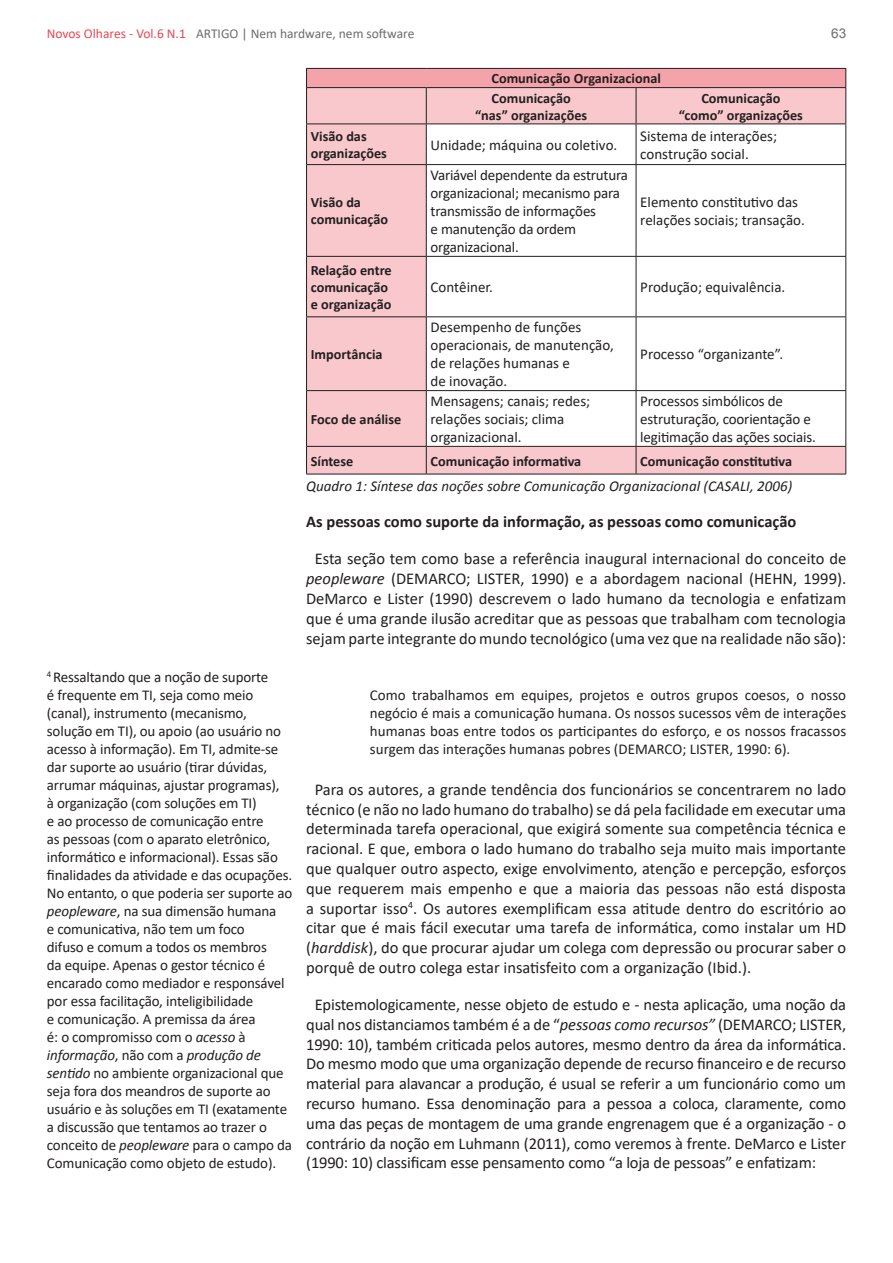
<style>
.page{position:relative;width:893px;height:1263px;background:#fff}
.page>*{position:absolute;margin:0;border:0;box-sizing:border-box;transform-origin:0 0}
.TEXTO{font:16.5px/19.8px "Calibri";color:#231f20;text-align:justify}
.SUB_1{font:700 16.5px "Calibri";color:#231f20}
.CITACAO{font:15px/18px "Calibri";letter-spacing:-.01em;color:#231f20;text-align:justify}
.MIOLO{font:15px/18px "Calibri";letter-spacing:-.01em;color:#231f20}
.IMAGEM_Legenda{font:italic 15px "Calibri";color:#231f20}
.CABECO{font:700 14.25px/17.1px "Calibri";color:#231f20}
.t1{font:13.5px "Calibri";color:#6c6d70}
.t2{font:13.5px "Arial";color:#6c6d70}
.s1{color:#e84754}
.s2{font-style:italic}
</style>
<div class="page">
<div style="left:307px;top:68px;width:539px;height:20px;background:#f4a3aa"></div>
<svg style="left:307px;top:88px;width:538px;height:386px"></svg>
<hr style="left:306px;top:68px;width:120px;height:1px;background:#231f20">
<svg style="left:306px;top:69px;width:1px;height:18px"></svg>
<hr style="left:426px;top:68px;width:210px;height:1px;background:#231f20">
<hr style="left:636px;top:68px;width:210px;height:1px;background:#231f20">
<svg style="left:845px;top:69px;width:1px;height:18px"></svg>
<hr style="left:306px;top:87px;width:120px;height:1px;background:#231f20">
<hr style="left:306px;top:88px;width:1px;height:36px;background:#231f20">
<hr style="left:426px;top:87px;width:210px;height:1px;background:#231f20">
<hr style="left:426px;top:88px;width:1px;height:36px;background:#231f20">
<hr style="left:636px;top:87px;width:210px;height:1px;background:#231f20">
<hr style="left:636px;top:88px;width:1px;height:36px;background:#231f20">
<hr style="left:845px;top:88px;width:1px;height:36px;background:#231f20">
<hr style="left:306px;top:124px;width:120px;height:1px;background:#231f20">
<hr style="left:306px;top:124px;width:1px;height:40px;background:#231f20">
<hr style="left:426px;top:124px;width:210px;height:1px;background:#231f20">
<hr style="left:426px;top:124px;width:1px;height:40px;background:#231f20">
<hr style="left:636px;top:124px;width:210px;height:1px;background:#231f20">
<hr style="left:636px;top:124px;width:1px;height:40px;background:#231f20">
<hr style="left:845px;top:124px;width:1px;height:40px;background:#231f20">
<hr style="left:306px;top:164px;width:120px;height:1px;background:#231f20">
<hr style="left:306px;top:165px;width:1px;height:91px;background:#231f20">
<hr style="left:426px;top:164px;width:210px;height:1px;background:#231f20">
<hr style="left:426px;top:165px;width:1px;height:91px;background:#231f20">
<hr style="left:636px;top:164px;width:210px;height:1px;background:#231f20">
<hr style="left:636px;top:165px;width:1px;height:91px;background:#231f20">
<hr style="left:845px;top:165px;width:1px;height:91px;background:#231f20">
<hr style="left:306px;top:256px;width:120px;height:1px;background:#231f20">
<hr style="left:306px;top:257px;width:1px;height:59px;background:#231f20">
<hr style="left:426px;top:256px;width:210px;height:1px;background:#231f20">
<hr style="left:426px;top:257px;width:1px;height:59px;background:#231f20">
<hr style="left:636px;top:256px;width:210px;height:1px;background:#231f20">
<hr style="left:636px;top:257px;width:1px;height:59px;background:#231f20">
<hr style="left:845px;top:257px;width:1px;height:59px;background:#231f20">
<hr style="left:306px;top:316px;width:120px;height:1px;background:#231f20">
<hr style="left:306px;top:317px;width:1px;height:73px;background:#231f20">
<hr style="left:426px;top:316px;width:210px;height:1px;background:#231f20">
<hr style="left:426px;top:317px;width:1px;height:73px;background:#231f20">
<hr style="left:636px;top:316px;width:210px;height:1px;background:#231f20">
<hr style="left:636px;top:317px;width:1px;height:73px;background:#231f20">
<hr style="left:845px;top:317px;width:1px;height:73px;background:#231f20">
<hr style="left:306px;top:390px;width:120px;height:1px;background:#231f20">
<hr style="left:306px;top:391px;width:1px;height:55px;background:#231f20">
<hr style="left:426px;top:390px;width:210px;height:1px;background:#231f20">
<hr style="left:426px;top:391px;width:1px;height:55px;background:#231f20">
<hr style="left:636px;top:390px;width:210px;height:1px;background:#231f20">
<hr style="left:636px;top:391px;width:1px;height:55px;background:#231f20">
<hr style="left:845px;top:391px;width:1px;height:55px;background:#231f20">
<svg style="left:426px;top:447px;width:1px;height:27px"></svg>
<svg style="left:636px;top:447px;width:1px;height:27px"></svg>
<hr style="left:306px;top:446px;width:120px;height:1px;background:#231f20">
<svg style="left:306px;top:447px;width:1px;height:27px"></svg>
<hr style="left:426px;top:446px;width:210px;height:1px;background:#231f20">
<hr style="left:636px;top:446px;width:210px;height:1px;background:#231f20">
<svg style="left:845px;top:447px;width:1px;height:27px"></svg>
<hr style="left:306px;top:474px;width:120px;height:1px;background:#231f20">
<hr style="left:426px;top:474px;width:210px;height:1px;background:#231f20">
<hr style="left:636px;top:474px;width:210px;height:1px;background:#231f20">
<p class="t1" style="left:47px;top:24px;width:369px"><span class="s1">Novos Olhares - Vol.6 N.1</span> ARTIGO | Nem hardware, nem software</p>
<p class="t2" style="left:831px;top:24px;width:17px">63</p>
<p class="CABECO" style="left:491px;top:71px;width:171px">Comunicação Organizacional</p>
<p class="CABECO" style="left:475px;top:90px;width:114px;text-align:center">Comunicação “nas” organizações</p>
<p class="CABECO" style="left:679px;top:90px;width:126px;text-align:center">Comunicação “como” organizações</p>
<p class="CABECO" style="left:311px;top:129px;width:78px">Visão das organizações</p>
<p class="MIOLO" style="left:431px;top:137px;width:188px">Unidade; máquina ou coletivo.</p>
<p class="MIOLO" style="left:640px;top:128px;width:138px">Sistema de interações; construção social.</p>
<p class="CABECO" style="left:311px;top:195px;width:79px">Visão da comunicação</p>
<p class="MIOLO" style="left:431px;top:167px;width:199px">Variável dependente da estrutura organizacional; mecanismo para transmissão de informações<br>e manutenção da ordem organizacional.</p>
<p class="MIOLO" style="left:640px;top:194px;width:166px">Elemento constitutivo das relações sociais; transação.</p>
<p class="CABECO" style="left:311px;top:262px;width:83px">Relação entre comunicação e organização</p>
<p class="CABECO" style="left:311px;top:347px;width:73px">Importância</p>
<p class="CABECO" style="left:311px;top:411px;width:92px">Foco de análise</p>
<p class="MIOLO" style="left:431px;top:279px;width:64px">Contêiner.</p>
<p class="MIOLO" style="left:640px;top:279px;width:147px">Produção; equivalência.</p>
<p class="MIOLO" style="left:431px;top:319px;width:185px">Desempenho de funções operacionais, de manutenção, de relações humanas e<br>de inovação.</p>
<p class="MIOLO" style="left:640px;top:346px;width:145px">Processo “organizante”.</p>
<p class="MIOLO" style="left:431px;top:393px;width:161px">Mensagens; canais; redes; relações sociais; clima organizacional.</p>
<p class="MIOLO" style="left:640px;top:393px;width:177px">Processos simbólicos de estruturação, coorientação e legitimação das ações sociais.</p>
<p class="CITACAO" style="left:47px;top:668px;width:247px;text-align:left"><sup>4</sup> Ressaltando que a noção de suporte<br>é frequente em TI, seja como meio (canal), instrumento (mecanismo, solução em TI), ou apoio (ao usuário no acesso à informação). Em TI, admite-se dar suporte ao usuário (tirar dúvidas, arrumar máquinas, ajustar programas),<br>à organização (com soluções em TI)<br>e ao processo de comunicação entre<br>as pessoas (com o aparato eletrônico, informático e informacional). Essas são finalidades da atividade e das ocupações.<br>No entanto, o que poderia ser suporte ao <span class="s2">peopleware</span>, na sua dimensão humana<br>e comunicativa, não tem um foco<br>difuso e comum a todos os membros<br>da equipe. Apenas o gestor técnico é encarado como mediador e responsável por essa facilitação, inteligibilidade<br>e comunicação. A premissa da área<br>é: o compromisso com o <span class="s2">acesso</span> à <span class="s2">informação</span>, não com a <span class="s2">produção de sentido</span> no ambiente organizacional que seja fora dos meandros de suporte ao usuário e às soluções em TI (exatamente a discussão que tentamos ao trazer o conceito de <span class="s2">peopleware</span> para o campo da Comunicação como objeto de estudo).</p>
<p class="CABECO" style="left:311px;top:453px;width:44px">Síntese</p>
<p class="CABECO" style="left:431px;top:453px;width:152px">Comunicação informativa</p>
<p class="CABECO" style="left:640px;top:453px;width:153px">Comunicação constitutiva</p>
<p class="IMAGEM_Legenda" style="left:306px;top:475px;width:488px">Quadro 1: Síntese das noções sobre Comunicação Organizacional (CASALI, 2006)</p>
<p class="SUB_1" style="left:306px;top:510px;width:492px">As pessoas como suporte da informação, as pessoas como comunicação</p>
<p class="TEXTO" style="left:306px;top:550px;width:542px;text-align:center">Esta seção tem como base a referência inaugural internacional do conceito de <span class="s2">peopleware</span> (DEMARCO; LISTER, 1990) e a abordagem nacional (HEHN, 1999).<br>DeMarco e Lister (1990) descrevem o lado humano da tecnologia e enfatizam que é uma grande ilusão acreditar que as pessoas que trabalham com tecnologia sejam parte integrante do mundo tecnológico (uma vez que na realidade não são):</p>
<p class="CITACAO" style="left:370px;top:686px;width:478px">Como trabalhamos em equipes, projetos e outros grupos coesos, o nosso negócio é mais a comunicação humana. Os nossos sucessos vêm de interações humanas boas entre todos os participantes do esforço, e os nossos fracassos surgem das interações humanas pobres (DEMARCO; LISTER, 1990: 6).</p>
<p class="TEXTO" style="left:306px;top:780px;width:541px;text-indent:9px">Para os autores, a grande tendência dos funcionários se concentrarem no lado técnico (e não no lado humano do trabalho) se dá pela facilidade em executar uma determinada tarefa operacional, que exigirá somente sua competência técnica e racional. E que, embora o lado humano do trabalho seja muito mais importante que qualquer outro aspecto, exige envolvimento, atenção e percepção, esforços que requerem mais empenho e que a maioria das pessoas não está disposta a suportar isso<sup>4</sup>. Os autores exemplificam essa atitude dentro do escritório ao citar que é mais fácil executar uma tarefa de informática, como instalar um HD (<span class="s2">harddisk</span>), do que procurar ajudar um colega com depressão ou procurar saber o porquê de outro colega estar insatisfeito com a organização (Ibid.).</p>
<p class="TEXTO" style="left:306px;top:995px;width:541px;text-indent:9px">Epistemologicamente, nesse objeto de estudo e - nesta aplicação, uma noção da qual nos distanciamos também é a de “<span class="s2">pessoas como recursos”</span> (DEMARCO; LISTER, 1990: 10), também criticada pelos autores, mesmo dentro da área da informática.<br>Do mesmo modo que uma organização depende de recurso financeiro e de recurso material para alavancar a produção, é usual se referir a um funcionário como um recurso humano. Essa denominação para a pessoa a coloca, claramente, como uma das peças de montagem de uma grande engrenagem que é a organização - o contrário da noção em Luhmann (2011), como veremos à frente. DeMarco e Lister (1990: 10) classificam esse pensamento como “a loja de pessoas” e enfatizam:</p>
</div>
